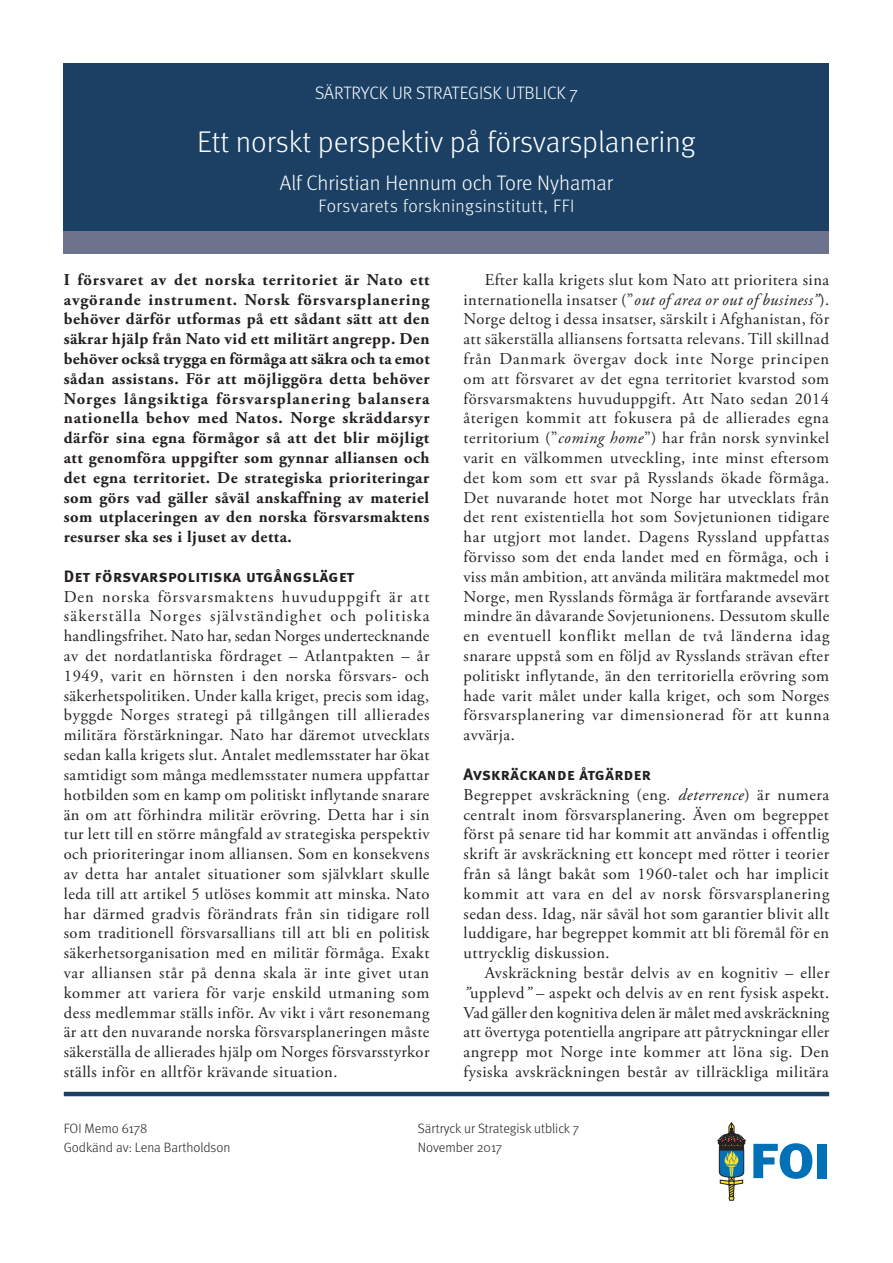
<style>
.page{position:relative;width:893px;height:1263px;background:#fff}
.page>*{position:absolute;margin:0;border:0;box-sizing:border-box;transform-origin:0 0}
.Rubrik_1{font:300 30px "Meta";color:#fff}
.Rubrik_1-2{font:300 21px "Meta";color:#fff}
.Punktsats_2{font:300 18px "Meta";letter-spacing:.015em;color:#fff}
.t1{font:16.5px/19.8px "Adobe Garamond Pro";letter-spacing:.03em;color:#231f20;text-align:justify}
.t2{font:700 16.5px/19.8px "Adobe Garamond Pro";letter-spacing:.03em;color:#231f20;text-align:justify}
.t3{font:16.5px "Meta Bold Caps";letter-spacing:.03em;color:#231f20}
.Punktsats_2-2{font:300 13.5px "Meta";color:#231f20}
.s1{font-style:italic}
</style>
<div class="page">
<div style="left:64px;top:208px;width:765px;height:45px;background:#6d738d"></div>
<svg style="left:753px;top:1143px;width:59px;height:36px"></svg>
<div style="left:818px;top:1144px;width:9px;height:34px;background:#0071b6"></div>
<svg style="left:718px;top:1122px;width:27px;height:78px"></svg>
<div style="left:64px;top:63px;width:765px;height:167px;background:#1b4064"></div>
<hr style="left:64px;top:1092px;width:765px;height:4px;background:#1b4064">
<p class="Punktsats_2" style="left:315px;top:83px;width:264px">SÄRTRYCK UR STRATEGISK UTBLICK 7</p>
<p class="Rubrik_1" style="left:197px;top:125px;width:500px">Ett norskt perspektiv på försvarsplanering</p>
<p class="Rubrik_1-2" style="left:280px;top:171px;width:335px">Alf Christian Hennum och Tore Nyhamar</p>
<p class="Punktsats_2" style="left:318px;top:195px;width:258px">Forsvarets forskningsinstitutt, FFI</p>
<p class="t2" style="left:64px;top:270px;width:367px">I försvaret av det norska territoriet är Nato ett avgörande instrument. Norsk försvarsplanering behöver därför utformas på ett sådant sätt att den säkrar hjälp från Nato vid ett militärt angrepp. Den behöver också trygga en förmåga att säkra och ta emot sådan assistans. För att möjliggöra detta behöver Norges långsiktiga försvarsplanering balansera nationella behov med Natos. Norge skräddarsyr därför sina egna förmågor så att det blir möjligt att genomföra uppgifter som gynnar alliansen och det egna territoriet. De strategiska prioriteringar som görs vad gäller såväl anskaffning av materiel som utplaceringen av den norska försvarsmaktens resurser ska ses i ljuset av detta.</p>
<p class="t3" style="left:64px;top:566px;width:292px">Det försvarspolitiska utgångsläget</p>
<p class="t1" style="left:64px;top:587px;width:367px">Den norska försvarsmaktens huvuduppgift är att säkerställa Norges självständighet och politiska handlingsfrihet. Nato har, sedan Norges undertecknande av det nordatlantiska fördraget – Atlantpakten – år 1949, varit en hörnsten i den norska försvars- och säkerhetspolitiken. Under kalla kriget, precis som idag, byggde Norges strategi på tillgången till allierades militära förstärkningar. Nato har däremot utvecklats sedan kalla krigets slut. Antalet medlemsstater har ökat samtidigt som många medlemsstater numera uppfattar hotbilden som en kamp om politiskt inflytande snarare än om att förhindra militär erövring. Detta har i sin tur lett till en större mångfald av strategiska perspektiv och prioriteringar inom alliansen. Som en konsekvens av detta har antalet situationer som självklart skulle leda till att artikel 5 utlöses kommit att minska. Nato har därmed gradvis förändrats från sin tidigare roll som traditionell försvarsallians till att bli en politisk säkerhetsorganisation med en militär förmåga. Exakt var alliansen står på denna skala är inte givet utan kommer att variera för varje enskild utmaning som dess medlemmar ställs inför. Av vikt i vårt resonemang är att den nuvarande norska försvarsplaneringen måste säkerställa de allierades hjälp om Norges försvarsstyrkor ställs inför en alltför krävande situation.</p>
<p class="t1" style="left:463px;top:270px;width:367px;text-indent:21px">Efter kalla krigets slut kom Nato att prioritera sina internationella insatser (”<span class="s1">out of area or out of business”</span>).<br>Norge deltog i dessa insatser, särskilt i Afghanistan, för att säkerställa alliansens fortsatta relevans. Till skillnad från Danmark övergav dock inte Norge principen om att försvaret av det egna territoriet kvarstod som försvarsmaktens huvuduppgift. Att Nato sedan 2014 återigen kommit att fokusera på de allierades egna territorium (”<span class="s1">coming home</span>”) har från norsk synvinkel varit en välkommen utveckling, inte minst eftersom det kom som ett svar på Rysslands ökade förmåga.<br>Det nuvarande hotet mot Norge har utvecklats från det rent existentiella hot som Sovjetunionen tidigare har utgjort mot landet. Dagens Ryssland uppfattas förvisso som det enda landet med en förmåga, och i viss mån ambition, att använda militära maktmedel mot Norge, men Rysslands förmåga är fortfarande avsevärt mindre än dåvarande Sovjetunionens. Dessutom skulle en eventuell konflikt mellan de två länderna idag snarare uppstå som en följd av Rysslands strävan efter politiskt inflytande, än den territoriella erövring som hade varit målet under kalla kriget, och som Norges försvarsplanering var dimensionerad för att kunna avvärja.</p>
<p class="t3" style="left:463px;top:764px;width:189px">Avskräckande åtgärder</p>
<p class="t1" style="left:463px;top:785px;width:367px">Begreppet avskräckning (eng<span class="s1">. deterrence</span>) är numera centralt inom försvarsplanering. Även om begreppet först på senare tid har kommit att användas i offentlig skrift är avskräckning ett koncept med rötter i teorier från så långt bakåt som 1960-talet och har implicit kommit att vara en del av norsk försvarsplanering sedan dess. Idag, när såväl hot som garantier blivit allt luddigare, har begreppet kommit att bli föremål för en uttrycklig diskussion.</p>
<p class="t1" style="left:463px;top:963px;width:367px;text-indent:21px">Avskräckning består delvis av en kognitiv – eller <span class="s1">”</span>upplevd<span class="s1">”</span> – aspekt och delvis av en rent fysisk aspekt.<br>Vad gäller den kognitiva delen är målet med avskräckning att övertyga potentiella angripare att påtryckningar eller angrepp mot Norge inte kommer att löna sig. Den fysiska avskräckningen består av tillräckliga militära</p>
<p class="Punktsats_2-2" style="left:64px;top:1121px;width:85px">FOI Memo 6178</p>
<p class="Punktsats_2-2" style="left:418px;top:1121px;width:163px">Särtryck ur Strategisk utblick 7</p>
<p class="Punktsats_2-2" style="left:64px;top:1139px;width:168px">Godkänd av: Lena Bartholdson</p>
<p class="Punktsats_2-2" style="left:418px;top:1139px;width:86px">November 2017</p>
</div>
